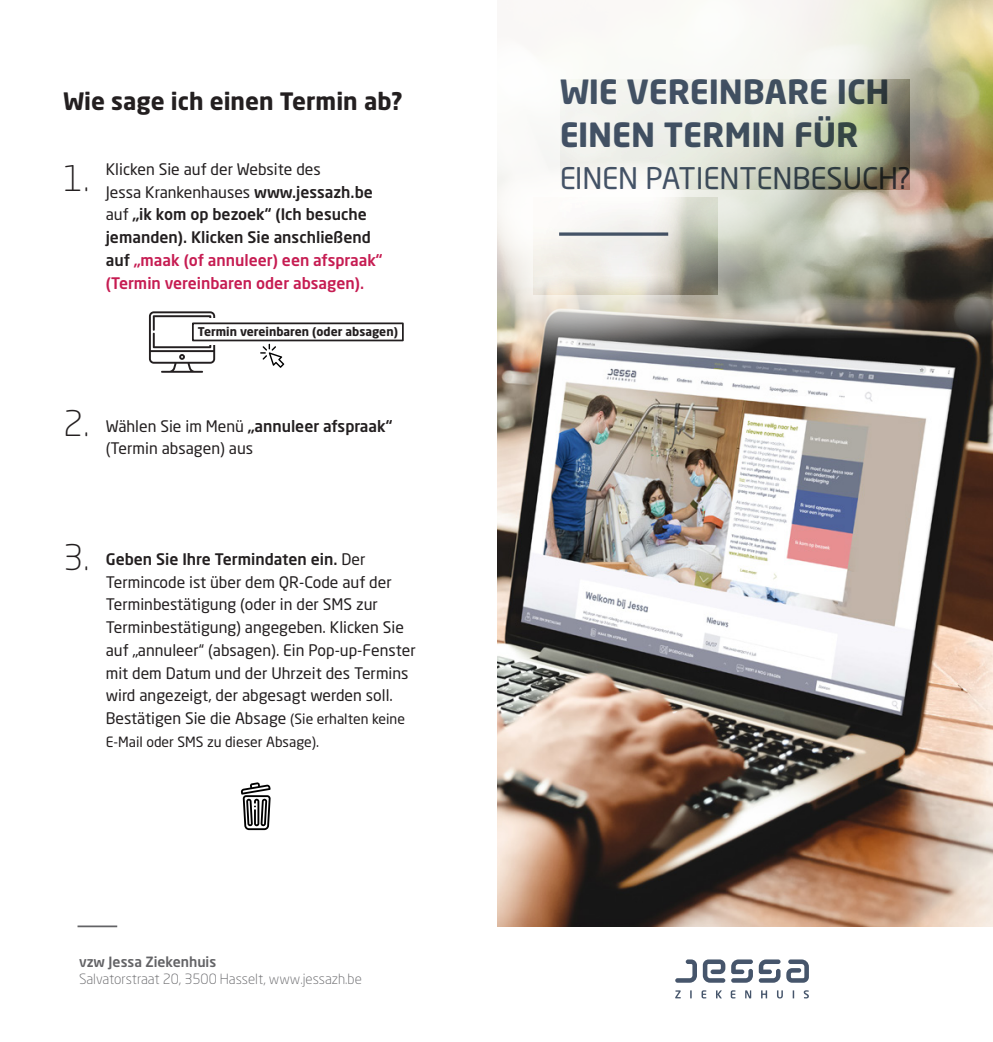
<style>
.page{position:relative;width:993px;height:1042px;background:#fff}
.page>*{position:absolute;margin:0;border:0;box-sizing:border-box;transform-origin:0 0}
.t1{font:300 35px "Neo Sans Std";color:#231f20}
.t2{font:700 32.9px/42.5px "Neo Sans Std";letter-spacing:-.005em;color:#46556b}
.t3{font:29.4px "Neo Sans Std";letter-spacing:-.005em;color:#46556b}
.t4{font:700 23.8px "Neo Sans Std";color:#231f20}
.t5{font:15.75px/22.8px "Neo Sans Std";color:#231f20}
.t6{font:500 15.75px/22.8px "Neo Sans Std";color:#231f20}
.t7{font:300 14px "Neo Sans Std";color:#636366}
.t8{font:14px "Neo Sans Std";color:#231f20}
.t9{font:500 14px "Neo Sans Std";color:#636366}
.t10{font:700 11.9px "Neo Sans Std";color:#231f20}
.s1{font-weight:400}
.s2{color:#c61c52}
.s3{font-weight:500}
.s4{font-size:14px}
</style>
<div class="page">
<img style="left:497px;top:396px;width:495px;height:530px">
<img style="left:497px;top:370px;width:495px;height:26px">
<svg style="left:731px;top:959px;width:21px;height:23px"></svg>
<svg style="left:758px;top:959px;width:22px;height:23px"></svg>
<svg style="left:675px;top:959px;width:21px;height:23px"></svg>
<svg style="left:702px;top:959px;width:23px;height:23px"></svg>
<svg style="left:786px;top:959px;width:22px;height:23px"></svg>
<svg style="left:675px;top:990px;width:5px;height:8px"></svg>
<svg style="left:701px;top:990px;width:5px;height:8px"></svg>
<svg style="left:730px;top:990px;width:5px;height:8px"></svg>
<svg style="left:716px;top:990px;width:5px;height:8px"></svg>
<svg style="left:745px;top:990px;width:6px;height:8px"></svg>
<svg style="left:761px;top:990px;width:5px;height:8px"></svg>
<svg style="left:777px;top:990px;width:5px;height:8px"></svg>
<svg style="left:803px;top:990px;width:5px;height:8px"></svg>
<svg style="left:949px;top:0;width:43px;height:370px;background:#8c805c"></svg>
<svg style="left:148px;top:0;width:801px;height:370px"></svg>
<div style="left:533px;top:197px;width:184px;height:97px;background:#231f20;opacity:.75"></div>
<svg style="left:559px;top:232px;width:109px;height:4px"></svg>
<svg style="left:149px;top:311px;width:66px;height:62px"></svg>
<div style="left:192px;top:318px;width:132px;height:27px;background:#fff"></div>
<div style="left:192px;top:322px;width:211px;height:19px;border:2px solid #231f20"></div>
<svg style="left:260px;top:344px;width:24px;height:24px"></svg>
<svg style="left:240px;top:782px;width:30px;height:48px"></svg>
<hr style="left:77px;top:925px;width:40px;height:2px;background:#636366">
<p class="t4" style="left:63px;top:86px;width:341px">Wie sage ich einen Termin ab?</p>
<p class="t1" style="left:63px;top:157px;width:28px">1.</p>
<p class="t6" style="left:106px;top:157px;width:278px"><span class="s1">Klicken Sie auf der Website des<br>Jessa Krankenhauses</span> www.jessazh.be <span class="s1">auf</span> „ik kom op bezoek“ (Ich besuche jemanden). Klicken Sie anschließend auf <span class="s2">„maak (of annuleer) een afspraak“ (Termin vereinbaren oder absagen).</span></p>
<p class="t10" style="left:198px;top:323px;width:201px">Termin vereinbaren (oder absagen)</p>
<p class="t1" style="left:63px;top:402px;width:28px">2.</p>
<p class="t5" style="left:106px;top:414px;width:288px">Wählen Sie im Menü <span class="s3">„annuleer afspraak“ </span>(Termin absagen) aus</p>
<p class="t1" style="left:63px;top:536px;width:28px">3.</p>
<p class="t5" style="left:106px;top:547px;width:311px"><span class="s3">Geben Sie Ihre Termindaten ein.</span> Der Termincode ist über dem QR-Code auf der Terminbestätigung (oder in der SMS zur Terminbestätigung) angegeben. Klicken Sie auf „annuleer“ (absagen). Ein Pop-up-Fenster mit dem Datum und der Uhrzeit des Termins wird angezeigt, der abgesagt werden soll.<br>Bestätigen Sie die Absage <span class="s4">(Sie erhalten keine</span></p>
<p class="t8" style="left:106px;top:733px;width:215px">E-Mail oder SMS zu dieser Absage).</p>
<p class="t9" style="left:79px;top:953px;width:139px">vzw Jessa Ziekenhuis</p>
<p class="t7" style="left:79px;top:970px;width:284px">Salvatorstraat 20, 3500 Hasselt, www.jessazh.be</p>
<h2 class="t2" style="left:559px;top:70px;width:332px">WIE VEREINBARE ICH<br>EINEN TERMIN FÜR</h2>
<h3 class="t3" style="left:559px;top:161px;width:353px">EINEN PATIENTENBESUCH?</h3>
</div>
